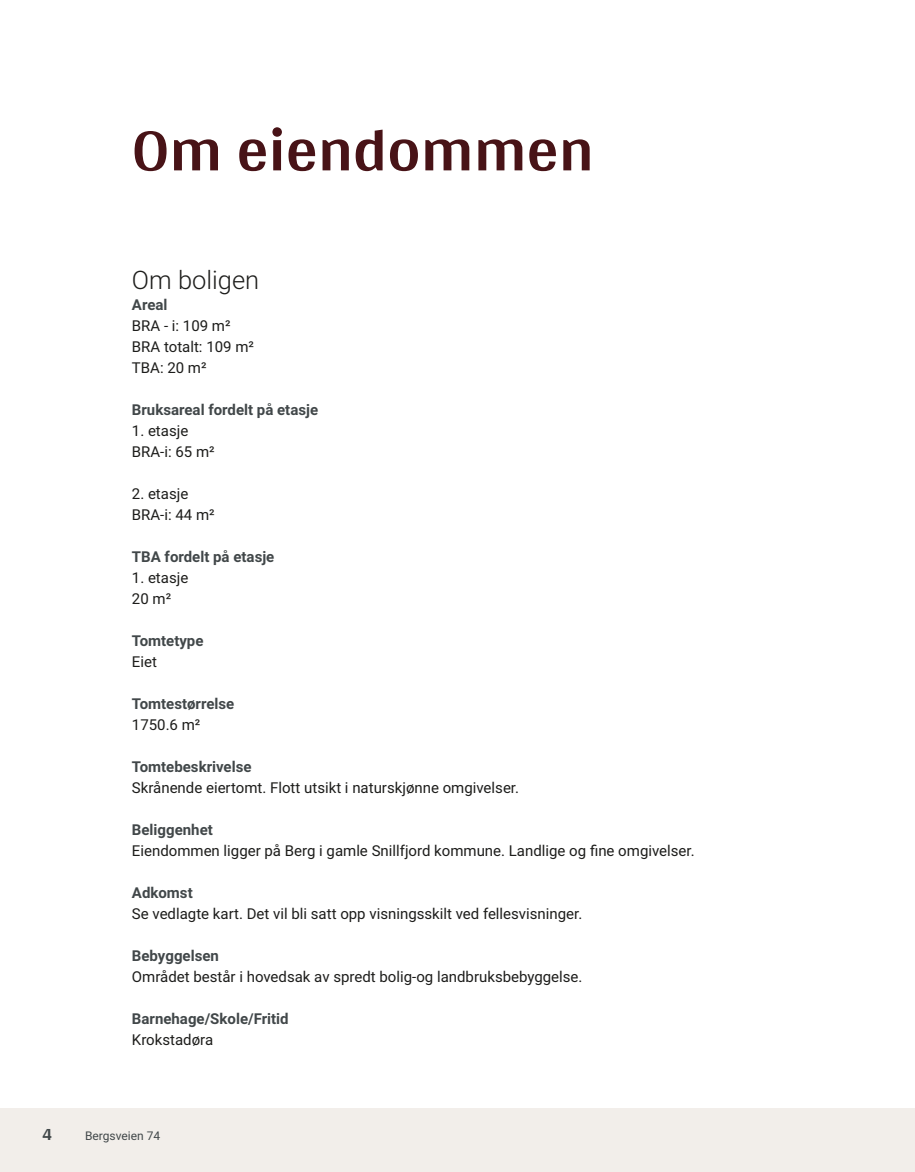
<style>
.page{position:relative;width:915px;height:1172px;background:#fff}
.page>*{position:absolute;margin:0;border:0;box-sizing:border-box;transform-origin:0 0}
.t1{font:700 63px "Arya";color:#481317}
.t2{font:300 25.5px "Roboto Vitec";color:#1d1d1b}
.t3{font:700 18px "Arya";color:#414749}
.t4{font:15px/21px "Roboto Vitec";color:#1d1d1b}
.t5{font:700 15px "Roboto Vitec";color:#414749}
.t6{font:12px "Roboto Vitec";color:#414749}
</style>
<div class="page">
<div style="left:0;top:1108px;width:914px;height:64px;background:#f2eeea"></div>
<h1 class="t1" style="left:132px;top:112px;width:463px">Om eiendommen</h1>
<h2 class="t2" style="left:132px;top:262px;width:129px">Om boligen</h2>
<p class="t5" style="left:132px;top:294px;width:37px">Areal</p>
<p class="t4" style="left:132px;top:314px;width:123px">BRA ‑ i: 109 m²<br>BRA totalt: 109 m²<br>TBA: 20 m²</p>
<p class="t5" style="left:132px;top:399px;width:188px">Bruksareal fordelt på etasje</p>
<p class="t4" style="left:132px;top:419px;width:84px">1. etasje<br>BRA‑i: 65 m²</p>
<p class="t4" style="left:132px;top:482px;width:84px">2. etasje<br>BRA‑i: 44 m²</p>
<p class="t5" style="left:132px;top:546px;width:144px">TBA fordelt på etasje</p>
<p class="t4" style="left:132px;top:566px;width:58px">1. etasje<br>20 m²</p>
<p class="t5" style="left:132px;top:630px;width:73px">Tomtetype</p>
<p class="t4" style="left:132px;top:650px;width:27px">Eiet</p>
<p class="t5" style="left:132px;top:693px;width:104px">Tomtestørrelse</p>
<p class="t4" style="left:132px;top:713px;width:70px">1750.6 m²</p>
<p class="t5" style="left:132px;top:756px;width:121px">Tomtebeskrivelse</p>
<p class="t4" style="left:132px;top:776px;width:388px">Skrånende eiertomt. Flott utsikt i naturskjønne omgivelser.</p>
<p class="t5" style="left:132px;top:819px;width:82px">Beliggenhet</p>
<p class="t4" style="left:132px;top:839px;width:564px">Eiendommen ligger på Berg i gamle Snillfjord kommune. Landlige og fine omgivelser.</p>
<p class="t5" style="left:132px;top:882px;width:62px">Adkomst</p>
<p class="t4" style="left:132px;top:902px;width:452px">Se vedlagte kart. Det vil bli satt opp visningsskilt ved fellesvisninger.</p>
<p class="t5" style="left:132px;top:945px;width:88px">Bebyggelsen</p>
<p class="t4" style="left:132px;top:965px;width:452px">Området består i hovedsak av spredt bolig‑og landbruksbebyggelse.</p>
<p class="t5" style="left:132px;top:1008px;width:158px">Barnehage/Skole/Fritid</p>
<p class="t4" style="left:132px;top:1028px;width:83px">Krokstadøra</p>
<p class="t3" style="left:43px;top:1123px;width:11px">4</p>
<p class="t6" style="left:85px;top:1127px;width:77px">Bergsveien 74</p>
</div>
